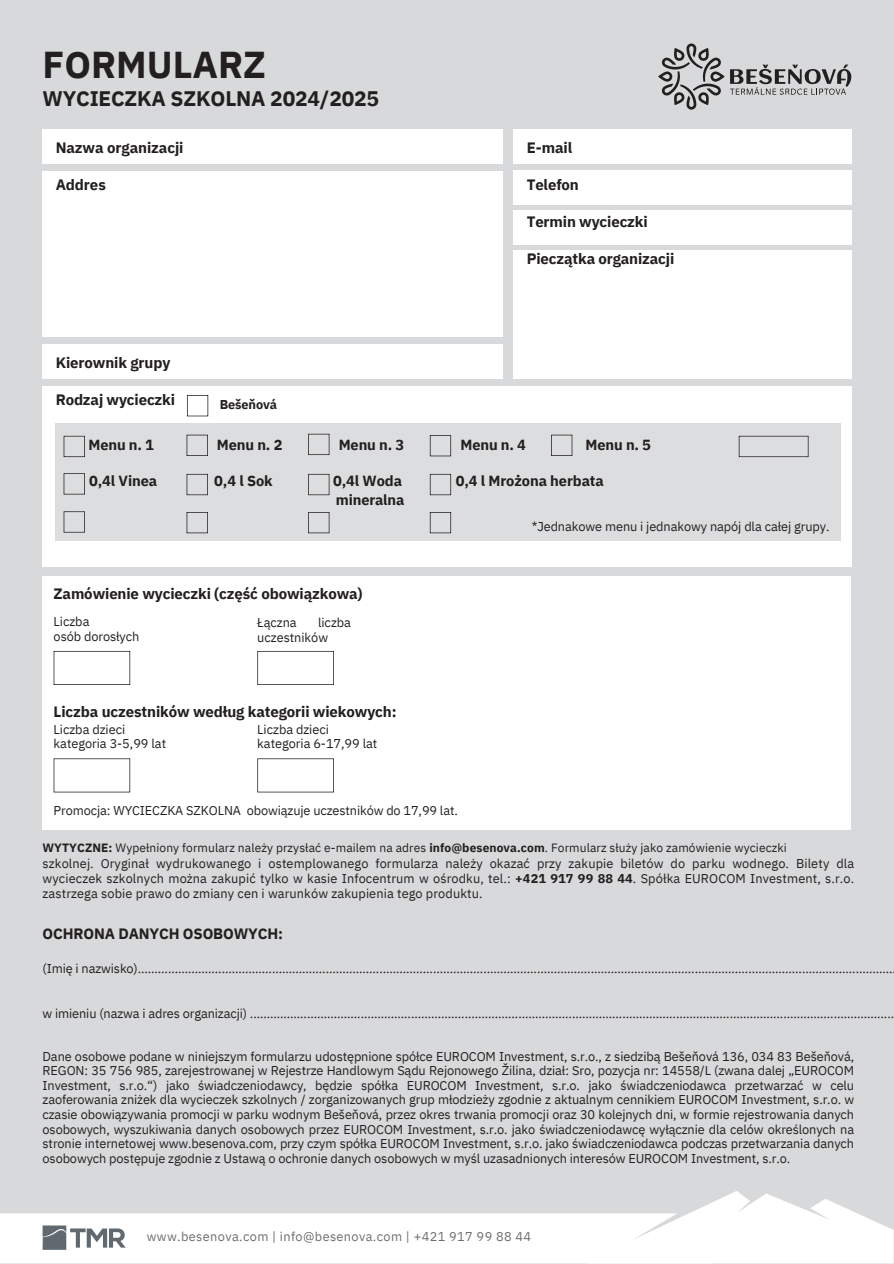
<style>
.page{position:relative;width:894px;height:1264px;background:#fff}
.page>*{position:absolute;margin:0;border:0;box-sizing:border-box;transform-origin:0 0}
.t1{font:700 37.35px "IBM Plex Sans";color:#231f20}
.t2{font:700 21px "IBM Plex Sans";letter-spacing:-.01em;color:#231f20}
.t3{font:700 15px "IBM Plex Sans";letter-spacing:-.01em;color:#231f20}
.t4{font:700 14.7px "IBM Plex Sans";letter-spacing:-.005em;color:#231f20}
.t5{font:700 14.55px "IBM Plex Sans";letter-spacing:-.01em;color:#231f20}
.t6{font:12.75px/14.7px "IBM Plex Sans";letter-spacing:-.005em;color:#231f20}
.t7{font:12.75px "IBM Plex Sans";letter-spacing:.03em;color:#6d6e70}
.t8{font:700 12.75px "IBM Plex Sans";letter-spacing:-.01em;color:#231f20}
.t9{font:12px "IBM Plex Sans";letter-spacing:.005em;color:#231f20}
.s1{font-weight:700}
</style>
<div class="page">
<div style="left:0;top:0;width:893px;height:1263px;background:#d8d9da"></div>
<svg style="left:0;top:1191px;width:893px;height:72px"></svg>
<div style="left:43px;top:387px;width:807px;height:179px;background:#fff"></div>
<div style="left:43px;top:130px;width:459px;height:34px;background:#fff"></div>
<div style="left:514px;top:130px;width:336px;height:34px;background:#fff"></div>
<div style="left:514px;top:170px;width:336px;height:34px;background:#fff"></div>
<div style="left:514px;top:210px;width:336px;height:34px;background:#fff"></div>
<div style="left:514px;top:250px;width:336px;height:128px;background:#fff"></div>
<div style="left:43px;top:171px;width:459px;height:165px;background:#fff"></div>
<div style="left:43px;top:344px;width:459px;height:34px;background:#fff"></div>
<svg style="left:187px;top:395px;width:21px;height:21px"></svg>
<div style="left:43px;top:577px;width:807px;height:252px;background:#fff"></div>
<svg style="left:54px;top:651px;width:76px;height:34px"></svg>
<svg style="left:54px;top:758px;width:76px;height:34px"></svg>
<svg style="left:257px;top:651px;width:77px;height:34px"></svg>
<div style="left:56px;top:423px;width:783px;height:117px;background:#dcddde"></div>
<svg style="left:64px;top:436px;width:21px;height:21px"></svg>
<svg style="left:308px;top:434px;width:21px;height:21px"></svg>
<svg style="left:738px;top:436px;width:70px;height:21px"></svg>
<svg style="left:186px;top:434px;width:22px;height:22px"></svg>
<svg style="left:429px;top:435px;width:22px;height:21px"></svg>
<svg style="left:551px;top:434px;width:21px;height:22px"></svg>
<svg style="left:64px;top:473px;width:21px;height:21px"></svg>
<svg style="left:186px;top:474px;width:22px;height:21px"></svg>
<svg style="left:429px;top:474px;width:22px;height:21px"></svg>
<svg style="left:308px;top:474px;width:21px;height:21px"></svg>
<svg style="left:64px;top:511px;width:21px;height:21px"></svg>
<svg style="left:186px;top:512px;width:22px;height:21px"></svg>
<svg style="left:429px;top:512px;width:22px;height:21px"></svg>
<svg style="left:308px;top:512px;width:21px;height:21px"></svg>
<svg style="left:257px;top:758px;width:77px;height:34px"></svg>
<svg style="left:658px;top:43px;width:193px;height:67px"></svg>
<p class="t1" style="left:43px;top:40px;width:225px">FORMULARZ</p>
<p class="t2" style="left:43px;top:84px;width:338px">WYCIECZKA SZKOLNA 2024/2025</p>
<p class="t3" style="left:56px;top:138px;width:129px">Nazwa organizacji</p>
<p class="t3" style="left:56px;top:175px;width:52px">Addres</p>
<h4 class="t3" style="left:56px;top:352px;width:116px">Kierownik grupy</h4>
<h4 class="t3" style="left:56px;top:389px;width:121px">Rodzaj wycieczki</h4>
<p class="t8" style="left:220px;top:396px;width:59px">Bešeňová</p>
<p class="t3" style="left:526px;top:138px;width:47px">E-mail</p>
<p class="t3" style="left:526px;top:175px;width:54px">Telefon</p>
<p class="t3" style="left:526px;top:212px;width:122px">Termin wycieczki</p>
<p class="t3" style="left:526px;top:249px;width:149px">Pieczątka organizacji</p>
<h3 class="t5" style="left:88px;top:435px;width:67px">Menu n. 1</h3>
<h3 class="t5" style="left:217px;top:435px;width:67px">Menu n. 2</h3>
<h3 class="t5" style="left:338px;top:435px;width:67px">Menu n. 3</h3>
<h3 class="t5" style="left:460px;top:435px;width:67px">Menu n. 4</h3>
<h3 class="t5" style="left:585px;top:435px;width:67px">Menu n. 5</h3>
<h3 class="t4" style="left:89px;top:471px;width:70px">0,4l Vinea</h3>
<h3 class="t4" style="left:214px;top:471px;width:60px">0,4 l Sok</h3>
<h3 class="t4" style="left:333px;top:471px;width:70px">0,4l Woda</h3>
<h3 class="t4" style="left:455px;top:471px;width:149px">0,4 l Mrożona herbata</h3>
<p class="t5" style="left:336px;top:490px;width:70px">mineralna</p>
<p class="t3" style="left:54px;top:583px;width:310px">Zamówienie wycieczki (część obowiązkowa)</p>
<h1 class="t6" style="left:54px;top:614px;width:37px">Liczba</h1>
<h2 class="t6" style="left:54px;top:628px;width:87px">osób dorosłych</h2>
<h4 class="t6" style="left:257px;top:615px;width:95px;text-indent:61px">liczba uczestników</h4>
<h4 class="t6" style="left:257px;top:615px;width:41px">Łączna</h4>
<h4 class="t3" style="left:54px;top:702px;width:344px">Liczba uczestników według kategorii wiekowych:</h4>
<p class="t6" style="left:54px;top:721px;width:114px">Liczba dzieci kategoria 3-5,99 lat</p>
<h4 class="t6" style="left:257px;top:721px;width:122px">Liczba dzieci kategoria 6-17,99 lat</h4>
<h5 class="t6" style="left:54px;top:803px;width:405px">Promocja: WYCIECZKA SZKOLNA obowiązuje uczestników do 17,99 lat.</h5>
<p class="t6" style="left:531px;top:519px;width:299px">*Jednakowe menu i jednakowy napój dla całej grupy.</p>
<h4 class="t9" style="left:43px;top:840px;width:745px"><span class="s1">WYTYCZNE:</span> Wypełniony formularz należy przysłać e-mailem na adres <span class="s1">info@besenova.com</span>. Formularz służy jako zamówienie wycieczki</h4>
<p class="t6" style="left:43px;top:856px;width:812px;text-align:justify">szkolnej. Oryginał wydrukowanego i ostemplowanego formularza należy okazać przy zakupie biletów do parku wodnego. Bilety dla wycieczek szkolnych można zakupić tylko w kasie Infocentrum w ośrodku, tel.: <span class="s1">+421 917 99 88 44</span>. Spółka EUROCOM Investment, s.r.o. zastrzega sobie prawo do zmiany cen i warunków zakupienia tego produktu.</p>
<p class="t3" style="left:43px;top:923px;width:242px">OCHRONA DANYCH OSOBOWYCH:</p>
<p class="t6" style="left:43px;top:960px;width:851px">(Imię i nazwisko).................................................................................................................................................................................................................................</p>
<p class="t6" style="left:43px;top:1005px;width:852px">w imieniu (nazwa i adres organizacji) ................................................................................................................................................................................................</p>
<h4 class="t6" style="left:43px;top:1048px;width:812px;text-align:justify">Dane osobowe podane w niniejszym formularzu udostępnione spółce EUROCOM Investment, s.r.o., z siedzibą Bešeňová 136, 034 83 Bešeňová, REGON: 35 756 985, zarejestrowanej w Rejestrze Handlowym Sądu Rejonowego Žilina, dział: Sro, pozycja nr: 14558/L (zwana dalej „EUROCOM Investment, s.r.o.“) jako świadczeniodawcy, będzie spółka EUROCOM Investment, s.r.o. jako świadczeniodawca przetwarzać w celu zaoferowania zniżek dla wycieczek szkolnych / zorganizowanych grup młodzieży zgodnie z aktualnym cennikiem EUROCOM Investment, s.r.o. w czasie obowiązywania promocji w parku wodnym Bešeňová, przez okres trwania promocji oraz 30 kolejnych dni, w formie rejestrowania danych osobowych, wyszukiwania danych osobowych przez EUROCOM Investment, s.r.o. jako świadczeniodawcę wyłącznie dla celów określonych na stronie internetowej www.besenova.com, przy czym spółka EUROCOM Investment, s.r.o. jako świadczeniodawca podczas przetwarzania danych osobowych postępuje zgodnie z Ustawą o ochronie danych osobowych w myśl uzasadnionych interesów EUROCOM Investment, s.r.o.</h4>
<h4 class="t7" style="left:147px;top:1228px;width:386px">www.besenova.com | info@besenova.com | +421 917 99 88 44</h4>
</div>
